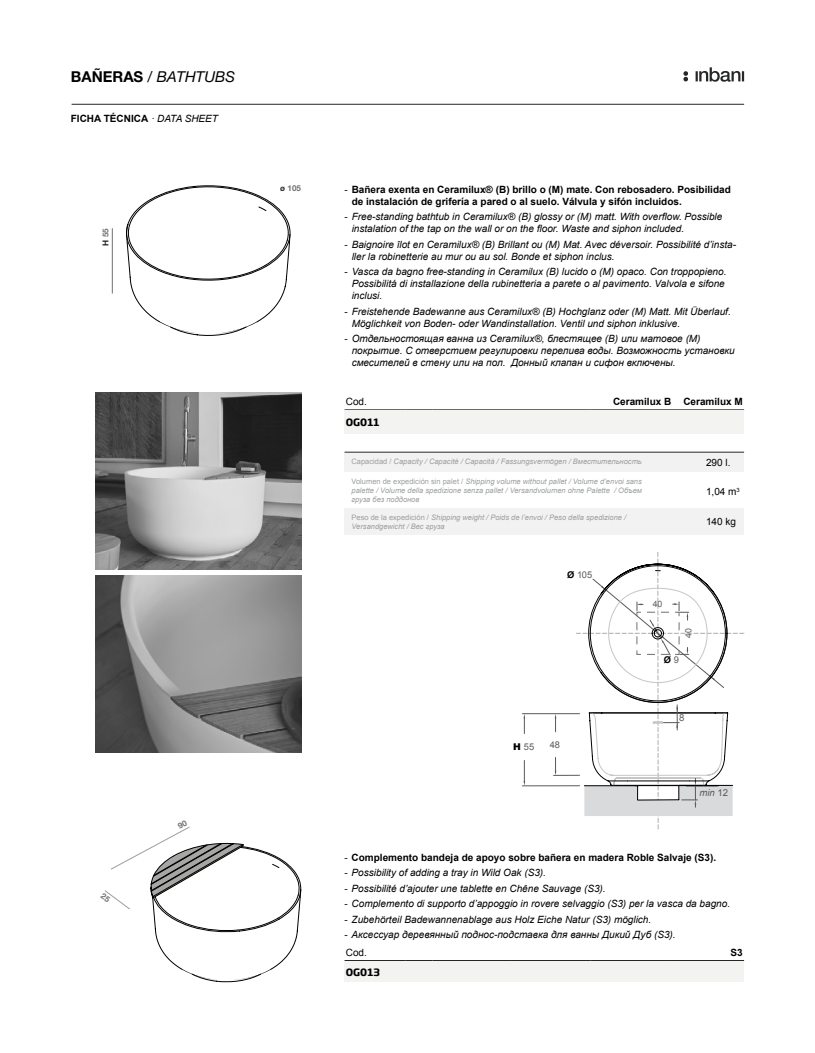
<style>
.page{position:relative;width:815px;height:1053px;background:#fff}
.page>*{position:absolute;margin:0;border:0;box-sizing:border-box;transform-origin:0 0}
.t1{font:italic 15px "Helvetica Neue LT Std";color:#000}
.t2{font:italic 10px/12px "Arial";color:#000}
.t3{font:700 10px/12px "Arial";color:#000}
.t4{font:10px "Arial";color:#000}
.t5{font:700 10px "Soho Gothic Pro";color:#000}
.t6{font:italic 9.62px "Arial";color:#585a58}
.t7{font:9.62px "Arial";color:#585a58}
.t8{font:9.25px "Arial";color:#585a58}
.t9{font:700 9.25px "Arial";color:#000}
.t10{font:8.75px "Arial";color:#5c5c5c}
.t11{font:700 8.12px "Helvetica Neue LT Std";color:#707172}
.t12{font:italic 7.5px/9px "Arial";color:#9c9e9f}
.s1{font-weight:700;font-style:normal}
.s2{font-weight:400;font-style:italic}
.s3{color:#252829}
.s4{font-weight:400}
.s5{font-style:normal}
.s6{font-weight:700;color:#000}
.s7{font-weight:400;color:#585a58}
.s8{font-weight:900;color:#000}
</style>
<div class="page">
<svg style="left:696px;top:67px;width:48px;height:15px"></svg>
<svg style="left:683px;top:71px;width:5px;height:10px"></svg>
<hr style="left:72px;top:104px;width:672px;height:1px;background:#252829">
<hr style="left:112px;top:228px;width:1px;height:65px;background:#707172">
<svg style="left:126px;top:185px;width:165px;height:151px"></svg>
<img style="left:96px;top:392px;width:205px;height:177px">
<img style="left:96px;top:575px;width:205px;height:177px">
<div style="left:345px;top:452px;width:399px;height:20px;background:#f2f2f2"></div>
<div style="left:345px;top:508px;width:399px;height:27px;background:#f2f2f2"></div>
<hr style="left:345px;top:452px;width:399px;height:1px;background:#252829">
<hr style="left:345px;top:409px;width:60px;height:1px;background:#000">
<svg style="left:405px;top:409px;width:27px;height:1px"></svg>
<hr style="left:432px;top:409px;width:79px;height:1px;background:#000">
<hr style="left:511px;top:409px;width:79px;height:1px;background:#000">
<hr style="left:590px;top:409px;width:82px;height:1px;background:#000">
<hr style="left:672px;top:409px;width:72px;height:1px;background:#000">
<div style="left:345px;top:410px;width:399px;height:24px;background:#f3f3f2"></div>
<hr style="left:345px;top:960px;width:60px;height:1px;background:#000">
<svg style="left:405px;top:960px;width:27px;height:1px"></svg>
<hr style="left:432px;top:960px;width:79px;height:1px;background:#000">
<hr style="left:511px;top:960px;width:79px;height:1px;background:#000">
<hr style="left:590px;top:960px;width:82px;height:1px;background:#000">
<hr style="left:672px;top:960px;width:72px;height:1px;background:#000">
<div style="left:345px;top:961px;width:399px;height:20px;background:#f3f3f2"></div>
<hr style="left:522px;top:785px;width:58px;height:1px;background:#585a58">
<svg style="left:524px;top:714px;width:1px;height:19px"></svg>
<svg style="left:524px;top:760px;width:1px;height:25px"></svg>
<hr style="left:522px;top:713px;width:58px;height:1px;background:#585a58">
<svg style="left:554px;top:552px;width:190px;height:277px"></svg>
<svg style="left:105px;top:826px;width:197px;height:156px"></svg>
<h1 class="t1" style="left:71px;top:67px;width:166px"><span class="s1">BAÑERAS</span> / BATHTUBS</h1>
<p class="t3" style="left:71px;top:113px;width:149px">FICHA TÉCNICA <span class="s2">· DATA SHEET</span></p>
<p class="t11" style="left:101px;top:245px;width:19px;rotate:-90deg"><span class="s3">H</span> 55</p>
<p class="t11" style="left:280px;top:183px;width:22px"><span class="s3">ø</span> 105</p>
<p class="t3" style="left:352px;top:183px;width:381px;text-indent:-7px"><span class="s4">-</span> Bañera exenta en Ceramilux® (B) brillo o (M) mate. Con rebosadero. Posibilidad de instalación de grifería a pared o al suelo. Válvula y sifón incluidos.</p>
<p class="t2" style="left:352px;top:211px;width:372px;text-indent:-7px"><span class="s5">-</span> Free-standing bathtub in Ceramilux® (B) glossy or (M) matt. With overflow. Possible instalation of the tap on the wall or on the floor. Waste and siphon included.</p>
<p class="t2" style="left:352px;top:238px;width:386px;text-indent:-7px"><span class="s5">-</span> Baignoire îlot en Ceramilux® (B) Brillant ou (M) Mat. Avec déversoir. Possibilité d’insta&shy;ller la robinetterie au mur ou au sol. Bonde et siphon inclus.</p>
<p class="t2" style="left:352px;top:266px;width:376px;text-indent:-7px"><span class="s5">-</span> Vasca da bagno free-standing in Ceramilux (B) lucido o (M) opaco. Con troppopieno.<br>Possibilitá di installazione della rubinetteria a parete o al pavimento. Valvola e sifone inclusi.</p>
<p class="t2" style="left:352px;top:305px;width:381px;text-indent:-7px"><span class="s5">-</span> Freistehende Badewanne aus Ceramilux® (B) Hochglanz oder (M) Matt. Mit Überlauf.<br>Möglichkeit von Boden- oder Wandinstallation. Ventil und siphon inklusive.</p>
<p class="t2" style="left:352px;top:333px;width:385px;text-indent:-7px"><span class="s5">-</span> Отдельностоящая ванна из Ceramilux®, блестящее (В) или матовое (М) покрытие. С отверстием регулировки перелива воды. Возможность установки смесителей в стену или на пол. Донный клапан и сифон включены.</p>
<p class="t4" style="left:346px;top:395px;width:23px">Cod.</p>
<p class="t3" style="left:613px;top:395px;width:131px">Ceramilux B Ceramilux M</p>
<p class="t5" style="left:346px;top:414px;width:35px">OG011</p>
<p class="t12" style="left:352px;top:457px;width:292px"><span class="s5">Capacidad /</span> Capacity / Capacité / Capacità / Fassungsvermögen / Вместительность</p>
<p class="t12" style="left:352px;top:477px;width:292px;text-align:justify"><span class="s5">Volumen de expedición sin palet /</span> Shipping volume without pallet / Volume d’envoi sans palette / Volume della spedizione senza pallet / Versandvolumen ohne Palette / Объем груза без поддонов</p>
<p class="t12" style="left:352px;top:512px;width:276px"><span class="s5">Peso de la expedición /</span> Shipping weight / Poids de l’envoi / Peso della spedizione /<br>Versandgewicht / Вес груза</p>
<p class="t4" style="left:706px;top:456px;width:26px">290 l.</p>
<p class="t4" style="left:706px;top:485px;width:35px">1,04 m<sup>3</sup></p>
<p class="t4" style="left:706px;top:515px;width:32px">140 kg</p>
<p class="t8" style="left:567px;top:568px;width:27px"><span class="s6">Ø</span> 105</p>
<p class="t10" style="left:653px;top:598px;width:11px">40</p>
<p class="t10" style="left:683px;top:637px;width:11px;rotate:-90deg">40</p>
<p class="t9" style="left:664px;top:654px;width:16px">Ø <span class="s7">9</span></p>
<p class="t8" style="left:513px;top:741px;width:23px"><span class="s8">H</span> 55</p>
<p class="t8" style="left:550px;top:738px;width:12px">48</p>
<p class="t7" style="left:679px;top:711px;width:7px">8</p>
<p class="t6" style="left:699px;top:786px;width:30px">min <span class="s5">12</span></p>
<p class="t3" style="left:345px;top:851px;width:373px"><span class="s4">-</span> Complemento bandeja de apoyo sobre bañera en madera Roble Salvaje (S3).</p>
<p class="t2" style="left:345px;top:866px;width:203px"><span class="s5">-</span> Possibility of adding a tray in Wild Oak (S3).</p>
<p class="t2" style="left:345px;top:882px;width:263px"><span class="s5">-</span> Possibilité d’ajouter une tablette en Chêne Sauvage (S3).</p>
<p class="t2" style="left:345px;top:897px;width:387px"><span class="s5">-</span> Complemento di supporto d’appoggio in rovere selvaggio (S3) per la vasca da bagno.</p>
<p class="t2" style="left:345px;top:913px;width:308px"><span class="s5">-</span> Zubehörteil Badewannenablage aus Holz Eiche Natur (S3) möglich.</p>
<p class="t2" style="left:345px;top:926px;width:333px;line-height:17.4px"><span class="s5">-</span> Аксессуар деревянный поднос-подставка для ванны Дикий Дуб (S3).<br><span class="s5">Cod.</span></p>
<p class="t3" style="left:731px;top:946px;width:14px">S3</p>
<p class="t5" style="left:346px;top:964px;width:36px">OG013</p>
</div>
